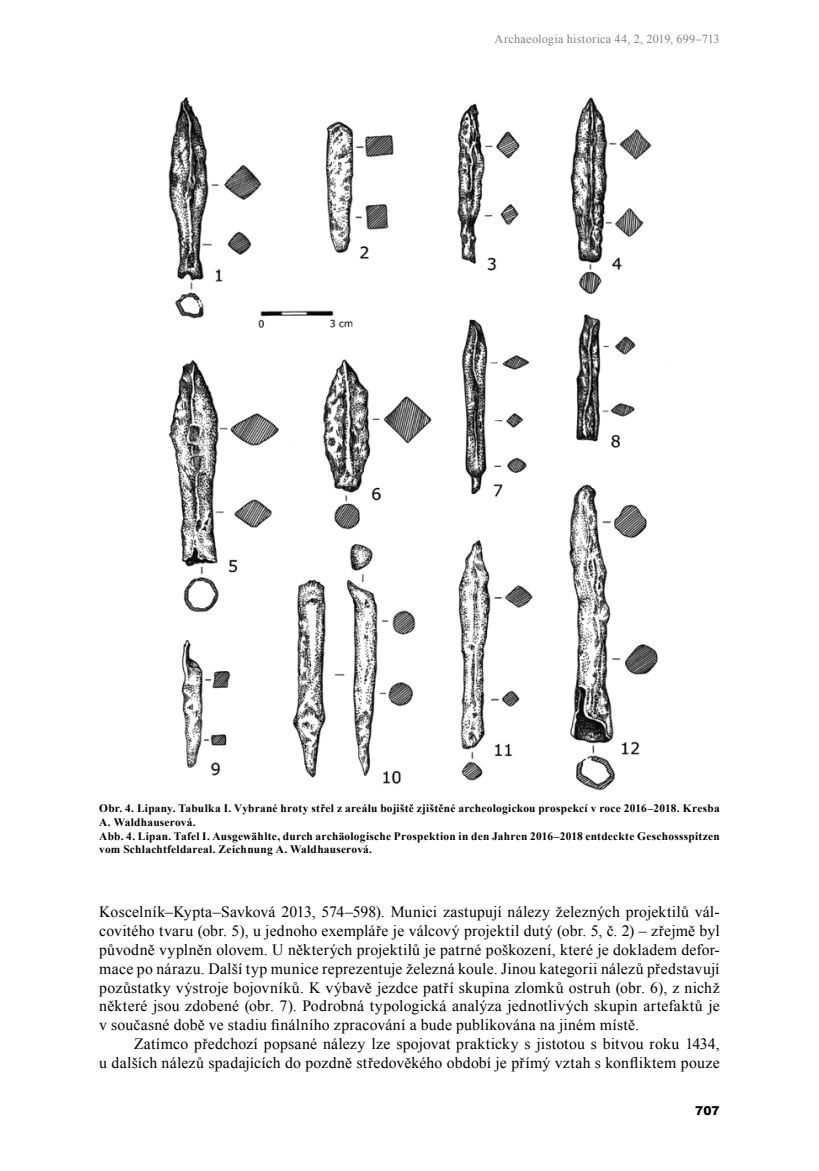
<style>
.page{position:relative;width:819px;height:1171px;background:#fff}
.page>*{position:absolute;margin:0;border:0;box-sizing:border-box;transform-origin:0 0}
.t1{font:15.75px/18.9px "Times New Roman";letter-spacing:.015em;color:#000;text-align:justify}
.t2{font:12.25px "Times New Roman";letter-spacing:.02em;color:#808285}
.t3{font:900 12.25px "Arial";color:#000}
.t4{font:700 11.38px/13.7px "Times New Roman";letter-spacing:.02em;color:#000}
</style>
<div class="page">
<img style="left:168px;top:97px;width:490px;height:694px">
<p class="t2" style="left:494px;top:31px;width:226px">Archaeologia historica 44, 2, 2019, 699–713</p>
<p class="t4" style="left:99px;top:801px;width:622px">Obr. 4. Lipany. Tabulka I. Vybrané hroty střel z areálu bojiště zjištěné archeologickou prospekcí v roce 2016–2018. Kresba A. Waldhauserová.<br>Abb. 4. Lipan. Tafel I. Ausgewählte, durch archäologische Prospektion in den Jahren 2016–2018 entdeckte Geschossspitzen vom Schlachtfeldareal. Zeichnung A. Waldhauserová.</p>
<p class="t1" style="left:99px;top:902px;width:622px">Koscelník–Kypta–Savková 2013, 574–598). Munici zastupují nálezy železných projektilů vál&shy;covitého tvaru (obr. 5), u jednoho exempláře je válcový projektil dutý (obr. 5, č. 2) – zřejmě byl původně vyplněn olovem. U některých projektilů je patrné poškození, které je dokladem defor&shy;mace po nárazu. Další typ munice reprezentuje železná koule. Jinou kategorii nálezů představují pozůstatky výstroje bojovníků. K výbavě jezdce patří skupina zlomků ostruh (obr. 6), z nichž některé jsou zdobené (obr. 7). Podrobná typologická analýza jednotlivých skupin artefaktů je v současné době ve stadiu finálního zpracování a bude publikována na jiném místě.</p>
<p class="t1" style="left:99px;top:1034px;width:622px;text-align:right">Zatímco předchozí popsané nálezy lze spojovat prakticky s jistotou s bitvou roku 1434,<br>u dalších nálezů spadajících do pozdně středověkého období je přímý vztah s konfliktem pouze</p>
<p class="t3" style="left:695px;top:1102px;width:26px">707</p>
</div>
